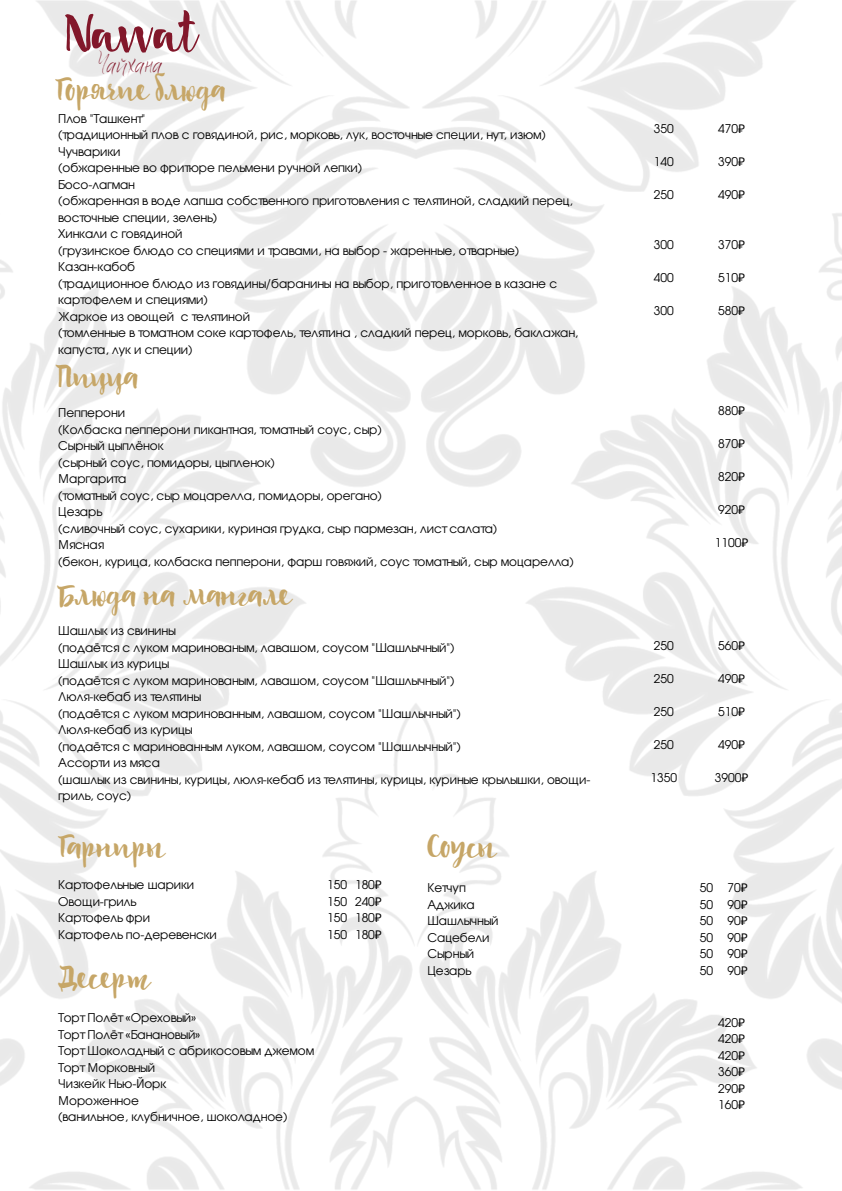
<style>
.page{position:relative;width:842px;height:1191px;background:#fff}
.page>*{position:absolute;margin:0;border:0;box-sizing:border-box;transform-origin:0 0}
.t1{font:53.6px "Imperfect Cyrillic";color:#82172a}
.t2{font:31px "Imperfect Cyrillic";color:#c6a667}
.t3{font:19.6px "Quick Snack";color:#82172a}
.t4{font:12px/16.5px "Te X Gyre Adventor";color:#000}
.s1{font-family:"Noto Sans"}
</style>
<div class="page">
<img style="left:0;top:0;width:842px;height:1190px">
<p class="t1" style="left:64px;top:2px;width:134px">Navvat</p>
<h3 class="t3" style="left:98px;top:54px;width:66px">Чайхана</h3>
<p class="t2" style="left:55px;top:71px;width:172px">Горячие блюда</p>
<p class="t4" style="left:58px;top:109px;width:89px">Плов "Ташкент"</p>
<p class="t4" style="left:58px;top:126px;width:489px">(традиционный плов с говядиной, рис, морковь, лук, восточные специи, нут, изюм)</p>
<h2 class="t4" style="left:58px;top:142px;width:64px">Чучварики</h2>
<p class="t4" style="left:58px;top:159px;width:306px">(обжаренные во фритюре пельмени ручной лепки)</p>
<p class="t4" style="left:58px;top:175px;width:78px">Босо-лагман</p>
<p class="t4" style="left:58px;top:192px;width:516px">(обжаренная в воде лапша собственного приготовления с телятиной, сладкий перец, восточные специи, зелень)</p>
<p class="t4" style="left:58px;top:225px;width:126px">Хинкали с говядиной</p>
<p class="t4" style="left:58px;top:241px;width:463px">(грузинское блюдо со специями и травами, на выбор - жаренные, отварные)</p>
<p class="t4" style="left:58px;top:258px;width:79px">Казан-кабоб</p>
<p class="t4" style="left:58px;top:274px;width:501px">(традиционное блюдо из говядины/баранины на выбор, приготовленное в казане с картофелем и специями)</p>
<p class="t4" style="left:58px;top:307px;width:193px">Жаркое из овощей с телятиной</p>
<p class="t4" style="left:58px;top:324px;width:522px">(томленные в томатном соке картофель, телятина , сладкий перец, морковь, баклажан, капуста, лук и специи)</p>
<p class="t2" style="left:58px;top:358px;width:82px">Пицца</p>
<h1 class="t4" style="left:58px;top:404px;width:68px">Пепперони</h1>
<h2 class="t4" style="left:58px;top:420px;width:325px">(Колбаска пепперони пикантная, томатный соус, сыр)</h2>
<p class="t4" style="left:58px;top:437px;width:107px">Сырный цыплёнок</p>
<p class="t4" style="left:58px;top:453px;width:218px">(сырный соус, помидоры, цыпленок)</p>
<p class="t4" style="left:58px;top:470px;width:70px">Маргарита</p>
<p class="t4" style="left:58px;top:486px;width:325px">(томатный соус, сыр моцарелла, помидоры, орегано)</p>
<p class="t4" style="left:58px;top:503px;width:45px">Цезарь</p>
<p class="t4" style="left:58px;top:519px;width:441px">(сливочный соус, сухарики, куриная грудка, сыр пармезан, лист салата)</p>
<p class="t4" style="left:58px;top:536px;width:47px">Мясная</p>
<p class="t4" style="left:58px;top:552px;width:517px">(бекон, курица, колбаска пепперони, фарш говяжий, соус томатный, сыр моцарелла)</p>
<p class="t2" style="left:58px;top:576px;width:235px">Блюда на мангале</p>
<p class="t4" style="left:58px;top:622px;width:119px">Шашлык из свинины</p>
<p class="t4" style="left:58px;top:638px;width:398px">(подаётся с луком маринованым, лавашом, соусом "Шашлычный")</p>
<p class="t4" style="left:58px;top:655px;width:112px">Шашлык из курицы</p>
<p class="t4" style="left:58px;top:671px;width:398px">(подаётся с луком маринованым, лавашом, соусом "Шашлычный")</p>
<p class="t4" style="left:58px;top:688px;width:144px">Люля-кебаб из телятины</p>
<p class="t4" style="left:58px;top:704px;width:404px">(подаётся с луком маринованным, лавашом, соусом "Шашлычный")</p>
<p class="t4" style="left:58px;top:721px;width:136px">Люля-кебаб из курицы</p>
<p class="t4" style="left:58px;top:737px;width:404px">(подаётся с маринованным луком, лавашом, соусом "Шашлычный")</p>
<p class="t4" style="left:58px;top:754px;width:103px">Ассорти из мяса</p>
<p class="t4" style="left:58px;top:770px;width:534px">(шашлык из свинины, курицы, люля-кебаб из телятины, курицы, куриные крылышки, овощи&shy;гриль, соус)</p>
<p class="t2" style="left:58px;top:827px;width:108px">Гарниры</p>
<p class="t2" style="left:427px;top:827px;width:71px">Соусы</p>
<p class="t4" style="left:58px;top:875px;width:138px">Картофельные шарики</p>
<p class="t4" style="left:58px;top:892px;width:79px">Овощи-гриль</p>
<p class="t4" style="left:58px;top:908px;width:93px">Картофель фри</p>
<p class="t4" style="left:58px;top:925px;width:160px">Картофель по-деревенски</p>
<p class="t2" style="left:58px;top:958px;width:93px">Десерт</p>
<p class="t4" style="left:58px;top:1008px;width:140px">Торт Полёт «Ореховый»</p>
<p class="t4" style="left:58px;top:1025px;width:144px">Торт Полёт «Банановый»</p>
<p class="t4" style="left:58px;top:1041px;width:257px">Торт Шоколадный с абрикосовым джемом</p>
<p class="t4" style="left:58px;top:1058px;width:98px">Торт Морковный</p>
<p class="t4" style="left:58px;top:1074px;width:110px">Чизкейк Нью-Йорк</p>
<p class="t4" style="left:58px;top:1091px;width:82px">Мороженное</p>
<p class="t4" style="left:58px;top:1107px;width:231px">(ванильное, клубничное, шоколадное)</p>
<p class="t4" style="left:327px;top:875px;width:21px">150</p>
<p class="t4" style="left:327px;top:892px;width:21px">150</p>
<p class="t4" style="left:327px;top:908px;width:21px">150</p>
<p class="t4" style="left:327px;top:925px;width:21px">150</p>
<p class="t4" style="left:355px;top:875px;width:28px">180<span class="s1">₽</span></p>
<p class="t4" style="left:355px;top:892px;width:28px">240<span class="s1">₽</span></p>
<p class="t4" style="left:355px;top:908px;width:28px">180<span class="s1">₽</span></p>
<p class="t4" style="left:355px;top:925px;width:28px">180<span class="s1">₽</span></p>
<h2 class="t4" style="left:427px;top:878px;width:40px">Кетчуп</h2>
<p class="t4" style="left:427px;top:895px;width:49px">Аджика</p>
<p class="t4" style="left:427px;top:911px;width:72px">Шашлычный</p>
<p class="t4" style="left:427px;top:928px;width:64px">Сацебели</p>
<p class="t4" style="left:427px;top:944px;width:48px">Сырный</p>
<p class="t4" style="left:427px;top:961px;width:45px">Цезарь</p>
<p class="t4" style="left:654px;top:120px;width:21px">350</p>
<h2 class="t4" style="left:654px;top:153px;width:21px">140</h2>
<p class="t4" style="left:654px;top:186px;width:21px">250</p>
<p class="t4" style="left:654px;top:235px;width:21px">300</p>
<p class="t4" style="left:654px;top:268px;width:21px">400</p>
<p class="t4" style="left:654px;top:301px;width:21px">300</p>
<p class="t4" style="left:654px;top:636px;width:21px">250</p>
<p class="t4" style="left:654px;top:669px;width:21px">250</p>
<p class="t4" style="left:654px;top:702px;width:21px">250</p>
<p class="t4" style="left:654px;top:735px;width:21px">250</p>
<p class="t4" style="left:650px;top:768px;width:28px">1350</p>
<p class="t4" style="left:718px;top:120px;width:28px">470<span class="s1">₽</span></p>
<p class="t4" style="left:718px;top:153px;width:28px">390<span class="s1">₽</span></p>
<p class="t4" style="left:718px;top:186px;width:28px">490<span class="s1">₽</span></p>
<p class="t4" style="left:718px;top:235px;width:28px">370<span class="s1">₽</span></p>
<p class="t4" style="left:718px;top:268px;width:28px">510<span class="s1">₽</span></p>
<p class="t4" style="left:718px;top:301px;width:28px">580<span class="s1">₽</span></p>
<p class="t4" style="left:718px;top:401px;width:28px">880<span class="s1">₽</span></p>
<p class="t4" style="left:718px;top:434px;width:28px">870<span class="s1">₽</span></p>
<p class="t4" style="left:718px;top:467px;width:28px">820<span class="s1">₽</span></p>
<p class="t4" style="left:718px;top:500px;width:28px">920<span class="s1">₽</span></p>
<p class="t4" style="left:715px;top:533px;width:35px">1100<span class="s1">₽</span></p>
<p class="t4" style="left:718px;top:636px;width:28px">560<span class="s1">₽</span></p>
<p class="t4" style="left:718px;top:669px;width:28px">490<span class="s1">₽</span></p>
<p class="t4" style="left:718px;top:702px;width:28px">510<span class="s1">₽</span></p>
<h2 class="t4" style="left:718px;top:735px;width:28px">490<span class="s1">₽</span></h2>
<h2 class="t4" style="left:715px;top:768px;width:35px">3900<span class="s1">₽</span></h2>
<p class="t4" style="left:700px;top:878px;width:15px">50</p>
<p class="t4" style="left:700px;top:895px;width:15px">50</p>
<p class="t4" style="left:700px;top:911px;width:15px">50</p>
<p class="t4" style="left:700px;top:928px;width:15px">50</p>
<p class="t4" style="left:700px;top:944px;width:15px">50</p>
<p class="t4" style="left:700px;top:961px;width:15px">50</p>
<p class="t4" style="left:728px;top:878px;width:22px">70<span class="s1">₽</span></p>
<p class="t4" style="left:728px;top:895px;width:22px">90<span class="s1">₽</span></p>
<p class="t4" style="left:728px;top:911px;width:22px">90<span class="s1">₽</span></p>
<p class="t4" style="left:728px;top:928px;width:22px">90<span class="s1">₽</span></p>
<p class="t4" style="left:728px;top:944px;width:22px">90<span class="s1">₽</span></p>
<p class="t4" style="left:728px;top:961px;width:22px">90<span class="s1">₽</span></p>
<p class="t4" style="left:718px;top:1013px;width:28px">420<span class="s1">₽</span></p>
<p class="t4" style="left:718px;top:1029px;width:28px">420<span class="s1">₽</span></p>
<p class="t4" style="left:718px;top:1046px;width:28px">420<span class="s1">₽</span></p>
<p class="t4" style="left:718px;top:1062px;width:28px">360<span class="s1">₽</span></p>
<p class="t4" style="left:718px;top:1079px;width:28px">290<span class="s1">₽</span></p>
<p class="t4" style="left:718px;top:1095px;width:28px">160<span class="s1">₽</span></p>
</div>
